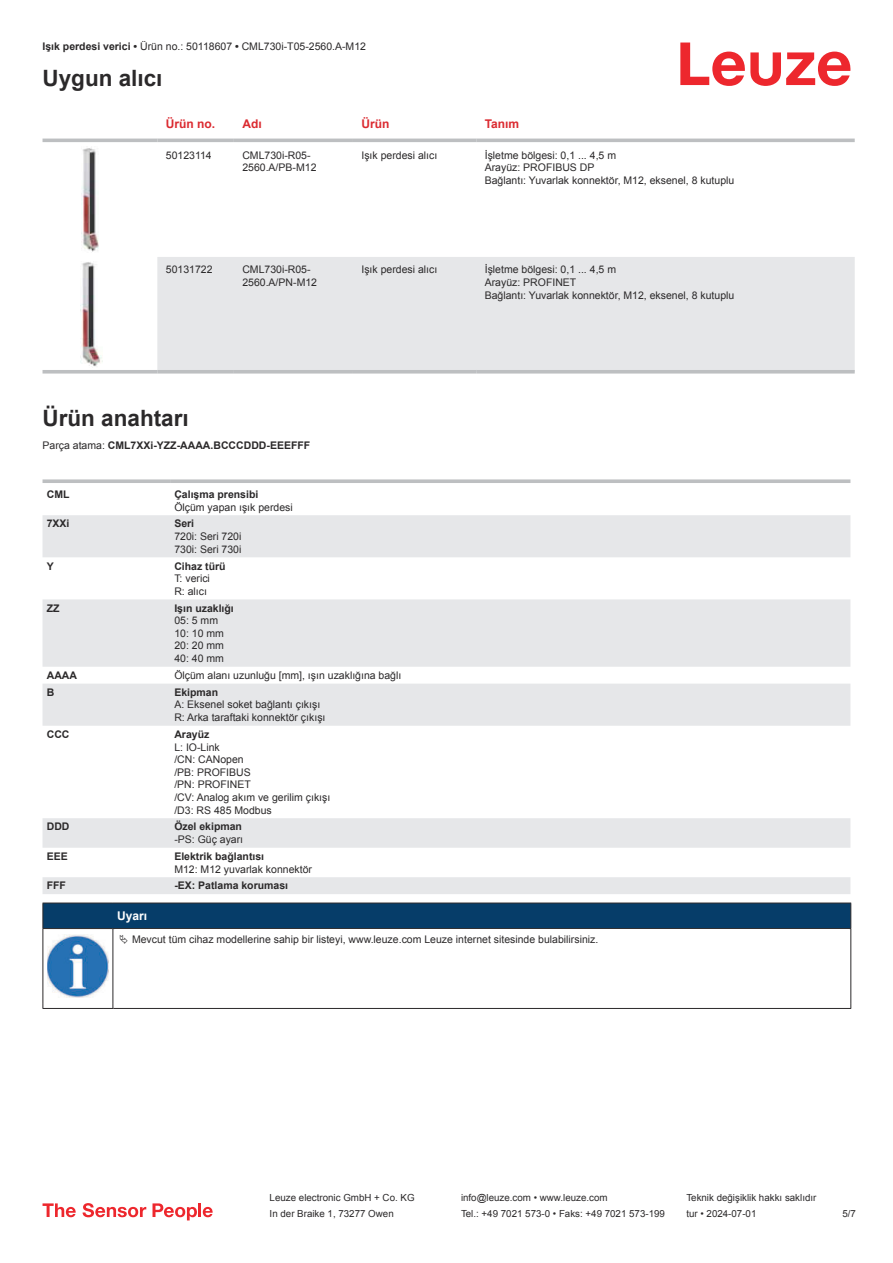
<style>
.page{position:relative;width:893px;height:1263px;background:#fff}
.page>*{position:absolute;margin:0;border:0;box-sizing:border-box;transform-origin:0 0}
.t1{font:700 22.5px "Arial";color:#2b292a}
.t2{font:700 12px "Arial";color:#db2a30}
.t3{font:700 12px "Arial";color:#fff}
.t4{font:10.5px/12.6px "Arial";color:#2b292a}
.t5{font:700 10.5px "Arial";color:#2b292a}
.t6{font:9.75px "Arial";color:#2b292a}
.s1{font-weight:700}
.s2{font-weight:400}
</style>
<div class="page">
<svg style="left:680px;top:43px;width:170px;height:43px"></svg>
<div style="left:157px;top:257px;width:698px;height:113px;background:#e6e7e9"></div>
<hr style="left:43px;top:139px;width:114px;height:3px;background:#bdbfc1">
<hr style="left:157px;top:139px;width:77px;height:3px;background:#bdbfc1">
<hr style="left:234px;top:139px;width:119px;height:3px;background:#bdbfc1">
<hr style="left:353px;top:139px;width:123px;height:3px;background:#bdbfc1">
<hr style="left:476px;top:139px;width:379px;height:3px;background:#bdbfc1">
<svg style="left:43px;top:370px;width:114px;height:4px"></svg>
<svg style="left:157px;top:370px;width:77px;height:4px"></svg>
<svg style="left:234px;top:370px;width:119px;height:4px"></svg>
<svg style="left:353px;top:370px;width:123px;height:4px"></svg>
<svg style="left:476px;top:370px;width:379px;height:4px;background:#c4c6c7"></svg>
<img style="left:82px;top:148px;width:17px;height:104px">
<img style="left:80px;top:262px;width:23px;height:105px">
<svg style="left:43px;top:515px;width:807px;height:379px;fill:#e6e7e9"></svg>
<svg style="left:43px;top:479px;width:127px;height:4px"></svg>
<svg style="left:170px;top:479px;width:680px;height:4px;background:#c4c6c7"></svg>
<svg style="left:43px;top:1203px;width:33px;height:14px"></svg>
<svg style="left:83px;top:1203px;width:63px;height:14px"></svg>
<svg style="left:153px;top:1203px;width:44px;height:17px"></svg>
<hr style="left:198px;top:1203px;width:3px;height:14px;background:#ed272d">
<svg style="left:203px;top:1207px;width:10px;height:10px"></svg>
<hr style="left:43px;top:928px;width:70px;height:1px;background:#2b292a">
<div style="left:43px;top:903px;width:808px;height:25px;background:#063d69"></div>
<hr style="left:113px;top:928px;width:738px;height:1px;background:#2b292a">
<hr style="left:43px;top:929px;width:1px;height:75px;background:#2b292a">
<hr style="left:113px;top:929px;width:1px;height:75px;background:#2b292a">
<hr style="left:850px;top:929px;width:1px;height:75px;background:#2b292a">
<hr style="left:43px;top:1008px;width:70px;height:1px;background:#2b292a">
<hr style="left:113px;top:1008px;width:738px;height:1px;background:#2b292a">
<img style="left:47px;top:935px;width:61px;height:63px">
<p class="t4" style="left:43px;top:41px;width:325px"><span class="s1">Işık perdesi verici •</span> Ürün no.: 50118607 <span class="s1">•</span> CML730i-T05-2560.A-M12</p>
<h1 class="t1" style="left:43px;top:63px;width:122px">Uygun alıcı</h1>
<p class="t2" style="left:166px;top:119px;width:51px">Ürün no.</p>
<p class="t2" style="left:242px;top:115px;width:21px">Adı</p>
<p class="t2" style="left:361px;top:119px;width:29px">Ürün</p>
<p class="t2" style="left:485px;top:115px;width:36px">Tanım</p>
<p class="t4" style="left:166px;top:148px;width:47px">50123114</p>
<p class="t4" style="left:242px;top:149px;width:76px">CML730i-R05-<br>2560.A/PB-M12</p>
<p class="t4" style="left:361px;top:148px;width:77px">Işık perdesi alıcı</p>
<p class="t4" style="left:485px;top:148px;width:251px">İşletme bölgesi: 0,1 ... 4,5 m<br>Arayüz: PROFIBUS DP<br>Bağlantı: Yuvarlak konnektör, M12, eksenel, 8 kutuplu</p>
<p class="t4" style="left:166px;top:264px;width:48px">50131722</p>
<p class="t4" style="left:242px;top:264px;width:76px">CML730i-R05-<br>2560.A/PN-M12</p>
<p class="t4" style="left:361px;top:263px;width:77px">Işık perdesi alıcı</p>
<p class="t4" style="left:485px;top:263px;width:251px">İşletme bölgesi: 0,1 ... 4,5 m<br>Arayüz: PROFINET<br>Bağlantı: Yuvarlak konnektör, M12, eksenel, 8 kutuplu</p>
<h1 class="t1" style="left:43px;top:403px;width:148px">Ürün anahtarı</h1>
<p class="t5" style="left:43px;top:442px;width:269px"><span class="s2">Parça atama:</span> CML7XXi-YZZ-AAAA.BCCCDDD-EEEFFF</p>
<p class="t5" style="left:47px;top:490px;width:24px">CML</p>
<p class="t5" style="left:174px;top:487px;width:86px">Çalışma prensibi</p>
<p class="t4" style="left:174px;top:500px;width:120px">Ölçüm yapan ışık perdesi</p>
<p class="t5" style="left:47px;top:520px;width:24px">7XXi</p>
<p class="t5" style="left:174px;top:520px;width:21px">Seri</p>
<p class="t4" style="left:174px;top:531px;width:69px">720i: Seri 720i<br>730i: Seri 730i</p>
<p class="t5" style="left:47px;top:562px;width:9px">Y</p>
<p class="t5" style="left:174px;top:562px;width:53px">Cihaz türü</p>
<p class="t4" style="left:174px;top:572px;width:37px">T: verici<br>R: alıcı</p>
<p class="t5" style="left:47px;top:604px;width:14px">ZZ</p>
<p class="t5" style="left:174px;top:600px;width:61px">Işın uzaklığı</p>
<p class="t4" style="left:174px;top:614px;width:51px">05: 5 mm<br>10: 10 mm<br>20: 20 mm<br>40: 40 mm</p>
<p class="t5" style="left:47px;top:671px;width:32px">AAAA</p>
<p class="t4" style="left:174px;top:669px;width:229px">Ölçüm alanı uzunluğu [mm], ışın uzaklığına bağlı</p>
<p class="t5" style="left:47px;top:688px;width:9px">B</p>
<p class="t5" style="left:174px;top:685px;width:45px">Ekipman</p>
<p class="t4" style="left:174px;top:698px;width:153px">A: Eksenel soket bağlantı çıkışı<br>R: Arka taraftaki konnektör çıkışı</p>
<p class="t5" style="left:47px;top:730px;width:24px">CCC</p>
<p class="t5" style="left:174px;top:730px;width:37px">Arayüz</p>
<p class="t4" style="left:174px;top:741px;width:157px">L: IO-Link<br>/CN: CANopen<br>/PB: PROFIBUS<br>/PN: PROFINET<br>/CV: Analog akım ve gerilim çıkışı /D3: RS 485 Modbus</p>
<p class="t5" style="left:47px;top:823px;width:24px">DDD</p>
<p class="t5" style="left:174px;top:819px;width:69px">Özel ekipman</p>
<p class="t4" style="left:174px;top:833px;width:70px">-PS: Güç ayarı</p>
<p class="t5" style="left:47px;top:852px;width:23px">EEE</p>
<p class="t5" style="left:174px;top:849px;width:91px">Elektrik bağlantısı</p>
<p class="t4" style="left:174px;top:862px;width:139px">M12: M12 yuvarlak konnektör</p>
<p class="t5" style="left:47px;top:882px;width:21px">FFF</p>
<p class="t5" style="left:174px;top:878px;width:115px">-EX: Patlama koruması</p>
<p class="t3" style="left:117px;top:907px;width:32px">Uyarı</p>
<p class="t4" style="left:132px;top:933px;width:468px">Mevcut tüm cihaz modellerine sahip bir listeyi, www.leuze.com Leuze internet sitesinde bulabilirsiniz.</p>
<p class="t6" style="left:270px;top:1191px;width:146px">Leuze electronic GmbH + Co. KG</p>
<p class="t6" style="left:461px;top:1191px;width:148px">info@leuze.com • www.leuze.com</p>
<p class="t6" style="left:686px;top:1191px;width:132px">Teknik değişiklik hakkı saklıdır</p>
<p class="t6" style="left:270px;top:1207px;width:126px">In der Braike 1, 73277 Owen</p>
<p class="t6" style="left:461px;top:1207px;width:205px">Tel.: +49 7021 573-0 • Faks: +49 7021 573-199</p>
<p class="t6" style="left:686px;top:1207px;width:72px">tur • 2024-07-01</p>
<p class="t6" style="left:842px;top:1210px;width:15px">5 /7</p>
</div>
